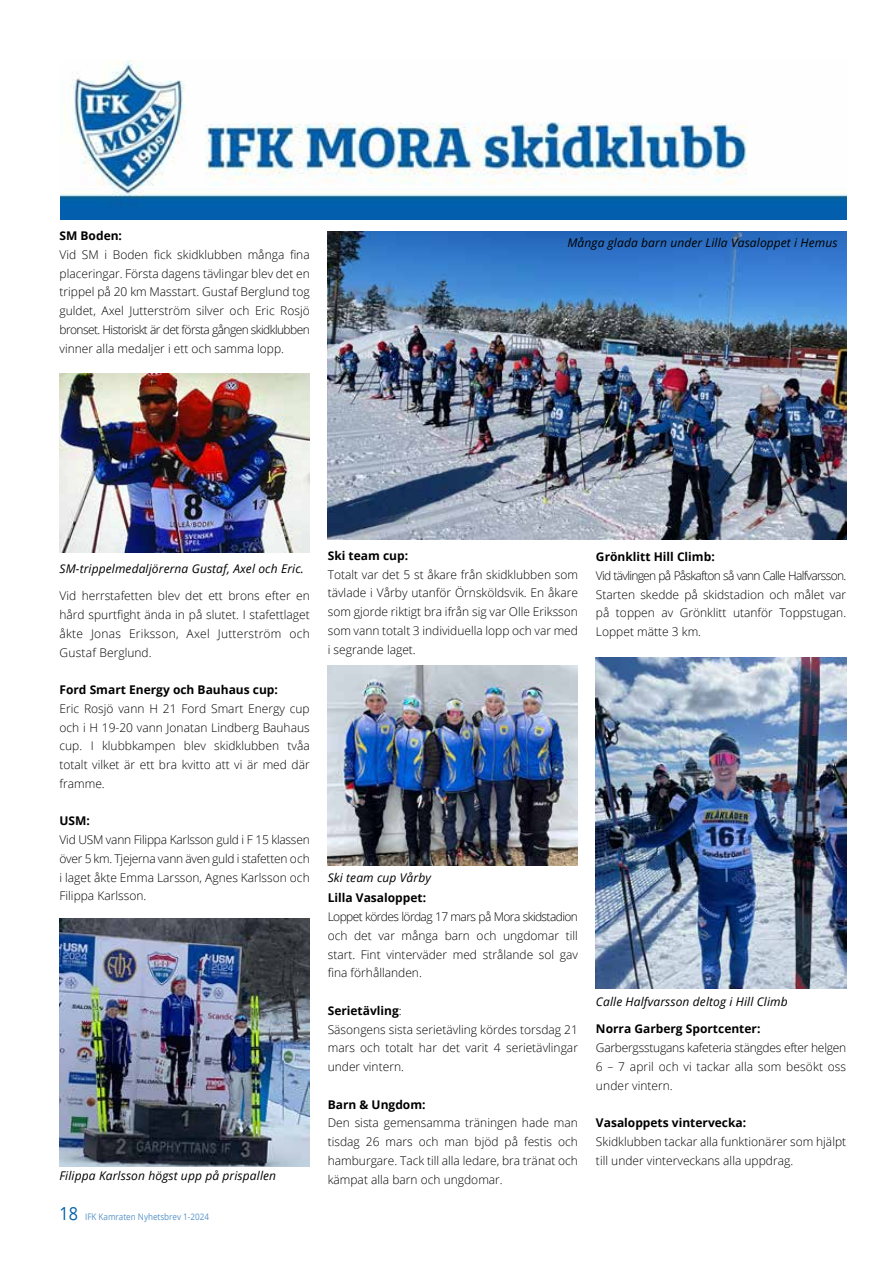
<style>
.page{position:relative;width:893px;height:1263px;background:#fff}
.page>*{position:absolute;margin:0;border:0;box-sizing:border-box;transform-origin:0 0}
.t1{font:300 12px/18.8px "Open Sans";color:#000;text-align:justify}
.t2{font:italic 12px "Open Sans";letter-spacing:.01em;color:#000}
.t3{font:700 12px "Open Sans";color:#000}
.t4{font:9px "Open Sans";color:#5693c9;scale:.9 1}
.s1{font-size:18px;color:#0060a9}
.s2{font-weight:700}
</style>
<div class="page">
<img style="left:60px;top:60px;width:786px;height:160px">
<img style="left:60px;top:373px;width:250px;height:180px">
<img style="left:328px;top:231px;width:518px;height:308px">
<img style="left:60px;top:918px;width:250px;height:248px">
<img style="left:328px;top:666px;width:250px;height:200px">
<img style="left:596px;top:657px;width:250px;height:331px">
<p class="t3" style="left:60px;top:227px;width:64px">SM Boden:</p>
<p class="t1" style="left:60px;top:245px;width:252px">Vid SM i Boden fick skidklubben många fina placeringar. Första dagens tävlingar blev det en trippel på 20 km Masstart. Gustaf Berglund tog guldet, Axel Jutterström silver och Eric Rosjö bronset. Historiskt är det första gången skidklubben vinner alla medaljer i ett och samma lopp.</p>
<p class="t2" style="left:567px;top:234px;width:272px">Många glada barn under Lilla Vasaloppet i Hemus</p>
<p class="t2" style="left:60px;top:561px;width:246px">SM-trippelmedaljörerna Gustaf, Axel och Eric.</p>
<p class="t1" style="left:60px;top:586px;width:252px">Vid herrstafetten blev det ett brons efter en hård spurtfight ända in på slutet. I stafettlaget åkte Jonas Eriksson, Axel Jutterström och Gustaf Berglund.</p>
<p class="t3" style="left:60px;top:681px;width:220px">Ford Smart Energy och Bauhaus cup:</p>
<p class="t1" style="left:60px;top:699px;width:252px">Eric Rosjö vann H 21 Ford Smart Energy cup och i H 19-20 vann Jonatan Lindberg Bauhaus cup. I klubbkampen blev skidklubben tvåa totalt vilket är ett bra kvitto att vi är med där framme.</p>
<p class="t3" style="left:60px;top:812px;width:32px">USM:</p>
<p class="t1" style="left:60px;top:830px;width:252px">Vid USM vann Filippa Karlsson guld i F 15 klassen över 5 km. Tjejerna vann även guld i stafetten och i laget åkte Emma Larsson, Agnes Karlsson och Filippa Karlsson.</p>
<p class="t2" style="left:60px;top:1167px;width:218px">Filippa Karlsson högst upp på prispallen</p>
<p class="t4" style="left:60px;top:1211px;width:168px"><span class="s1">18</span> IFK Kamraten Nyhetsbrev 1-2024</p>
<p class="t3" style="left:328px;top:547px;width:82px">Ski team cup:</p>
<p class="t1" style="left:328px;top:565px;width:252px">Totalt var det 5 st åkare från skidklubben som tävlade i Vårby utanför Örnsköldsvik. En åkare som gjorde riktigt bra ifrån sig var Olle Eriksson som vann totalt 3 individuella lopp och var med i segrande laget.</p>
<p class="t3" style="left:596px;top:548px;width:120px">Grönklitt Hill Climb:</p>
<p class="t1" style="left:596px;top:566px;width:252px">Vid tävlingen på Påskafton så vann Calle Halfvarsson.<br>Starten skedde på skidstadion och målet var på toppen av Grönklitt utanför Toppstugan.<br>Loppet mätte 3 km.</p>
<p class="t2" style="left:328px;top:869px;width:105px">Ski team cup Vårby</p>
<p class="t3" style="left:328px;top:889px;width:100px">Lilla Vasaloppet:</p>
<p class="t1" style="left:328px;top:907px;width:252px">Loppet kördes lördag 17 mars på Mora skidstadion och det var många barn och ungdomar till start. Fint vinterväder med strålande sol gav fina förhållanden.</p>
<p class="t1" style="left:328px;top:1001px;width:252px;text-align:left"><span class="s2">Serietävling</span>:<br>Säsongens sista serietävling kördes torsdag 21 mars och totalt har det varit 4 serietävlingar under vintern.</p>
<p class="t3" style="left:328px;top:1096px;width:99px">Barn &amp; Ungdom:</p>
<p class="t1" style="left:328px;top:1113px;width:252px">Den sista gemensamma träningen hade man tisdag 26 mars och man bjöd på festis och hamburgare. Tack till alla ledare, bra tränat och kämpat alla barn och ungdomar.</p>
<p class="t2" style="left:596px;top:993px;width:193px">Calle Halfvarsson deltog i Hill Climb</p>
<p class="t3" style="left:596px;top:1020px;width:166px">Norra Garberg Sportcenter:</p>
<p class="t1" style="left:596px;top:1038px;width:252px">Garbergsstugans kafeteria stängdes efter helgen 6 – 7 april och vi tackar alla som besökt oss under vintern.</p>
<p class="t3" style="left:596px;top:1114px;width:152px">Vasaloppets vintervecka:</p>
<p class="t1" style="left:596px;top:1132px;width:252px">Skidklubben tackar alla funktionärer som hjälpt till under vinterveckans alla uppdrag.</p>
</div>
